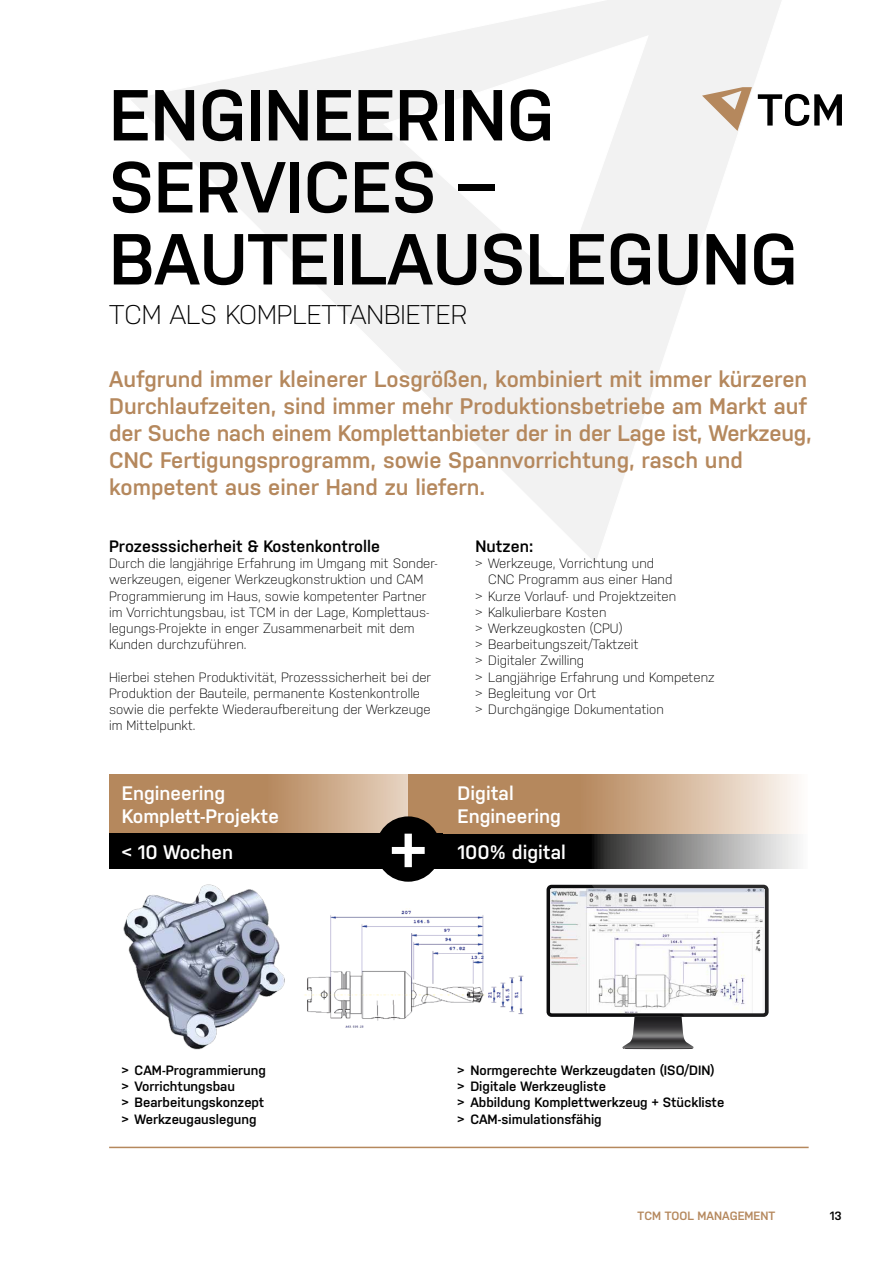
<style>
.page{position:relative;width:893px;height:1263px;background:#fff}
.page>*{position:absolute;margin:0;border:0;box-sizing:border-box;transform-origin:0 0}
.t1{font:600 72.6px "Nudista";color:#fff}
.t2{font:600 72px/72px "Nudista";color:#000}
.t3{font:300 27px "Nudista";color:#000}
.t4{font:600 22.5px/27px "Nudista";color:#b5885d}
.t5{font:600 19.5px/23.4px "Nudista";color:#fff}
.t6{font:600 16.5px "Nudista";color:#000}
.t7{font:300 13.5px/16.2px "Nudista";color:#000}
.t8{font:600 13.5px/16.2px "Nudista";color:#000}
.t9{font:600 12px "Nudista";color:#b5885d}
.t10{font:600 12px "Nudista";color:#000}
</style>
<div class="page">
<svg style="left:442px;top:834px;width:356px;height:35px;background:#545454"></svg>
<svg style="left:109px;top:775px;width:299px;height:59px;background:#bd9671"></svg>
<svg style="left:408px;top:775px;width:390px;height:59px;background:#c9a685"></svg>
<div style="left:109px;top:834px;width:333px;height:35px;background:#000"></div>
<svg style="left:131px;top:0;width:650px;height:562px"></svg>
<svg style="left:758px;top:94px;width:84px;height:32px"></svg>
<svg style="left:702px;top:87px;width:50px;height:44px"></svg>
<hr style="left:109px;top:1147px;width:700px;height:1px;background:#b5885d">
<svg style="left:547px;top:885px;width:222px;height:164px"></svg>
<img style="left:550px;top:888px;width:215px;height:125px">
<img style="left:123px;top:884px;width:162px;height:166px">
<img style="left:304px;top:908px;width:220px;height:120px">
<div style="left:376px;top:816px;width:65px;height:66px;background:#000;border-radius:50%"></div>
<h2 class="t2" style="left:109px;top:79px;width:690px">ENGINEERING<br>SERVICES –<br>BAUTEILAUSLEGUNG</h2>
<h3 class="t3" style="left:109px;top:299px;width:360px">TCM ALS KOMPLETTANBIETER</h3>
<p class="t4" style="left:109px;top:366px;width:704px">Aufgrund immer kleinerer Losgrößen, kombiniert mit immer kürzeren Durchlaufzeiten, sind immer mehr Produktionsbetriebe am Markt auf der Suche nach einem Komplettanbieter der in der Lage ist, Werkzeug, CNC Fertigungsprogramm, sowie Spannvorrichtung, rasch und kompetent aus einer Hand zu liefern.</p>
<p class="t6" style="left:109px;top:537px;width:272px">Prozesssicherheit &amp; Kostenkontrolle</p>
<p class="t7" style="left:109px;top:555px;width:330px">Durch die langjährige Erfahrung im Umgang mit Sonder&shy;werkzeugen, eigener Werkzeugkonstruktion und CAM Programmierung im Haus, sowie kompetenter Partner im Vorrichtungsbau, ist TCM in der Lage, Komplettaus&shy;legungs-Projekte in enger Zusammenarbeit mit dem Kunden durchzuführen.</p>
<p class="t7" style="left:109px;top:669px;width:324px">Hierbei stehen Produktivität, Prozesssicherheit bei der Produktion der Bauteile, permanente Kostenkontrolle sowie die perfekte Wiederaufbereitung der Werkzeuge im Mittelpunkt.</p>
<p class="t6" style="left:476px;top:537px;width:59px">Nutzen:</p>
<p class="t7" style="left:476px;top:555px;width:180px">&gt; Werkzeuge, Vorrichtung und</p>
<p class="t7" style="left:488px;top:571px;width:186px">CNC Programm aus einer Hand</p>
<p class="t7" style="left:476px;top:588px;width:202px">&gt; Kurze Vorlauf- und Projektzeiten</p>
<p class="t7" style="left:476px;top:604px;width:132px">&gt; Kalkulierbare Kosten</p>
<p class="t7" style="left:476px;top:620px;width:148px">&gt; Werkzeugkosten (CPU)</p>
<p class="t7" style="left:476px;top:636px;width:165px">&gt; Bearbeitungszeit/Taktzeit</p>
<p class="t7" style="left:476px;top:652px;width:110px">&gt; Digitaler Zwilling</p>
<p class="t7" style="left:476px;top:669px;width:241px">&gt; Langjährige Erfahrung und Kompetenz</p>
<p class="t7" style="left:476px;top:685px;width:122px">&gt; Begleitung vor Ort</p>
<p class="t7" style="left:476px;top:701px;width:190px">&gt; Durchgängige Dokumentation</p>
<h3 class="t5" style="left:122px;top:781px;width:159px">Engineering<br>Komplett-Projekte</h3>
<h3 class="t5" style="left:458px;top:781px;width:105px">Digital<br>Engineering</h3>
<h3 class="t5" style="left:122px;top:840px;width:113px">&lt; 10 Wochen</h3>
<h1 class="t1" style="left:390px;top:809px;width:39px">+</h1>
<h3 class="t5" style="left:458px;top:840px;width:110px">100% digital</h3>
<p class="t8" style="left:122px;top:1062px;width:146px">&gt; CAM-Programmierung &gt; Vorrichtungsbau<br>&gt; Bearbeitungskonzept &gt; Werkzeugauslegung</p>
<p class="t8" style="left:458px;top:1062px;width:268px">&gt; Normgerechte Werkzeugdaten (ISO/DIN) &gt; Digitale Werkzeugliste<br>&gt; Abbildung Komplettwerkzeug + Stückliste &gt; CAM-simulationsfähig</p>
<p class="t9" style="left:638px;top:1209px;width:139px">TCM TOOL MANAGEMENT</p>
<p class="t10" style="left:830px;top:1209px;width:14px">13</p>
</div>
